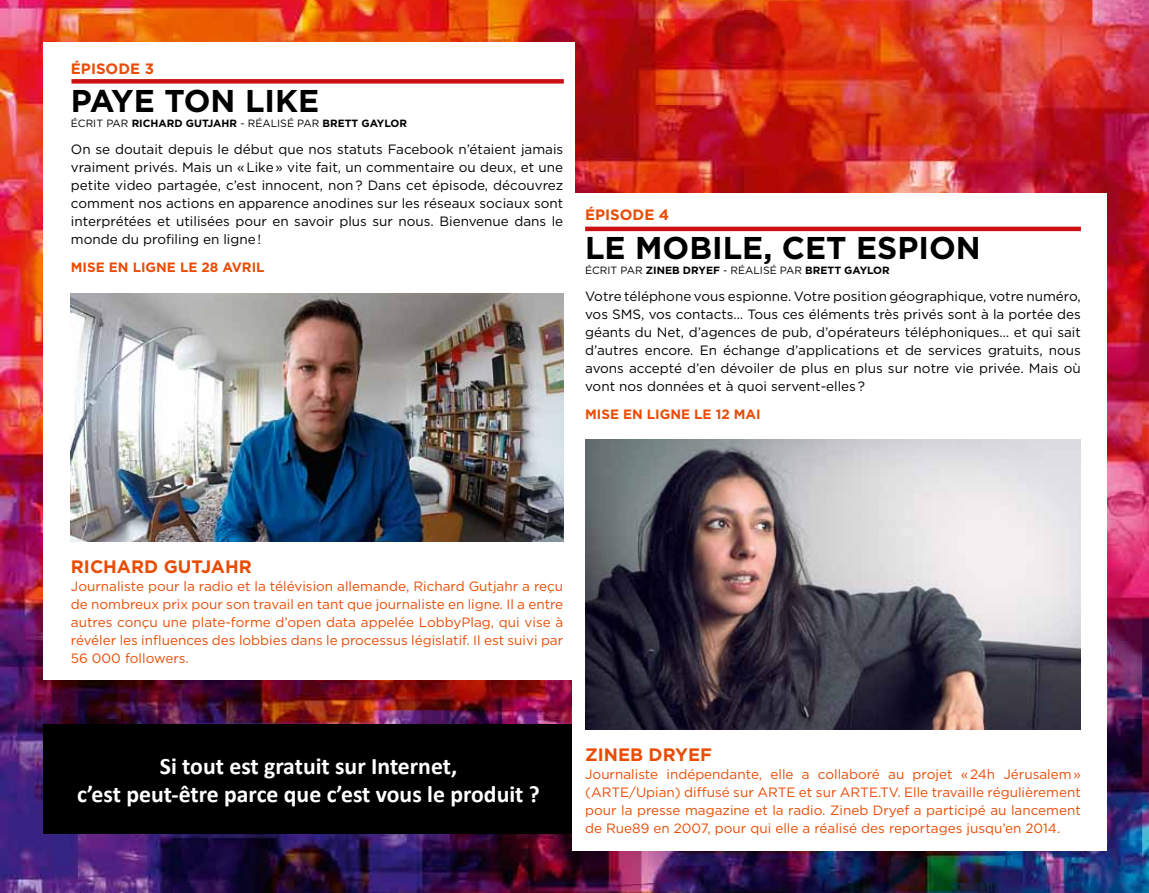
<style>
.page{position:relative;width:1149px;height:893px;background:#fff}
.page>*{position:absolute;margin:0;border:0;box-sizing:border-box;transform-origin:0 0}
.t1{font:700 31.5px "Gotham";color:#000}
.t2{font:700 23.7px/28.5px "Calibri";color:#fff;text-align:center}
.t3{font:700 18px "Gotham";color:#e94c05}
.t4{font:700 15px "Gotham";color:#e94c05}
.t5{font:13.5px/18px "Gotham";color:#000;text-align:justify}
.t6{font:13.5px/18px "Gotham";color:#e94c05;text-align:justify}
.t7{font:700 13.5px "Gotham";color:#e94c05}
.t8{font:700 10.5px "Gotham";color:#000}
.s1{font-weight:400}
</style>
<div class="page">
<img style="left:0;top:0;width:1148px;height:893px">
<div style="left:43px;top:724px;width:531px;height:109px;background:#000"></div>
<div style="left:572px;top:193px;width:534px;height:657px;background:#fff"></div>
<img style="left:585px;top:439px;width:495px;height:290px">
<div style="left:43px;top:43px;width:531px;height:637px;background:#fff"></div>
<img style="left:71px;top:293px;width:492px;height:248px">
<div style="left:71px;top:79px;width:492px;height:5px;background:#cd1013"></div>
<hr style="left:585px;top:227px;width:495px;height:4px;background:#cd1013">
<p class="t4" style="left:71px;top:58px;width:85px">ÉPISODE 3</p>
<h1 class="t1" style="left:71px;top:80px;width:245px">PAYE TON LIKE</h1>
<p class="t8" style="left:71px;top:117px;width:337px"><span class="s1">écrit par</span> RICHARD GUTJAHR <span class="s1">- Réalisé par</span> BRETT GAYLOR</p>
<p class="t5" style="left:71px;top:140px;width:494px">On se doutait depuis le début que nos statuts Facebook n’étaient jamais vraiment privés. Mais un « Like » vite fait, un commentaire ou deux, et une petite video partagée, c’est innocent, non ? Dans cet épisode, découvrez comment nos actions en apparence anodines sur les réseaux sociaux sont interprétées et utilisées pour en savoir plus sur nous. Bienvenue dans le monde du profiling en ligne !</p>
<p class="t7" style="left:71px;top:258px;width:193px">M ISE EN LIGNE LE 28 AVRIL</p>
<p class="t4" style="left:585px;top:205px;width:86px">ÉPISODE 4</p>
<h1 class="t1" style="left:585px;top:227px;width:397px">LE MOBILE, CET ESPION</h1>
<p class="t8" style="left:585px;top:263px;width:306px"><span class="s1">écrit par</span> ZINEB DRYEF <span class="s1">- Réalisé par</span> BRETT GAYLOR</p>
<p class="t5" style="left:585px;top:287px;width:497px">Votre téléphone vous espionne. Votre position géographique, votre numéro, vos SMS</p>
<p class="t5" style="left:585px;top:305px;width:497px;text-indent:56px">, vos contacts… Tous ces éléments très privés sont à la portée des géants du Net, d’agences de pub, d’opérateurs téléphoniques… et qui sait d’autres encore. En échange d’applications et de services gratuits, nous avons accepté d’en dévoiler de plus en plus sur notre vie privée. Mais où vont nos données et à quoi servent-elles ?</p>
<p class="t7" style="left:585px;top:405px;width:177px">M ISE EN LIGNE LE 12 MAI</p>
<h3 class="t3" style="left:71px;top:555px;width:182px">RICHARD GUTJAHR</h3>
<p class="t6" style="left:71px;top:577px;width:493px">Journaliste pour la radio et la télévision allemande, Richard Gutjahr a reçu de nombreux prix pour son travail en tant que journaliste en ligne. I l a entre autres conçu une plate-forme d’open data appelée LobbyPlag, qui vise à révéler les influences des lobbies dans le processus législatif. I l est suivi par 56 000 followers.</p>
<h2 class="t2" style="left:77px;top:751px;width:464px">Si tout est gratuit sur Internet,<br>c’est peut-être parce que c’est vous le produit ?</h2>
<h3 class="t3" style="left:585px;top:743px;width:128px">ZINEB DRYEF</h3>
<p class="t6" style="left:585px;top:765px;width:497px">Journaliste indépendante, elle a collaboré au projet « 24h Jérusalem » (ARTE</p>
<p class="t6" style="left:629px;top:783px;width:139px">/Upian) diffusé sur ARTE</p>
<p class="t6" style="left:798px;top:783px;width:52px">et sur ARTE</p>
<p class="t6" style="left:585px;top:783px;width:497px;text-indent:293px">.TV. Elle travaille régulièrement pour la presse magazine et la radio. Zineb Dryef a participé au lancement de Rue89 en 2007, pour qui elle a réalisé des reportages jusqu’en 2014.</p>
</div>
